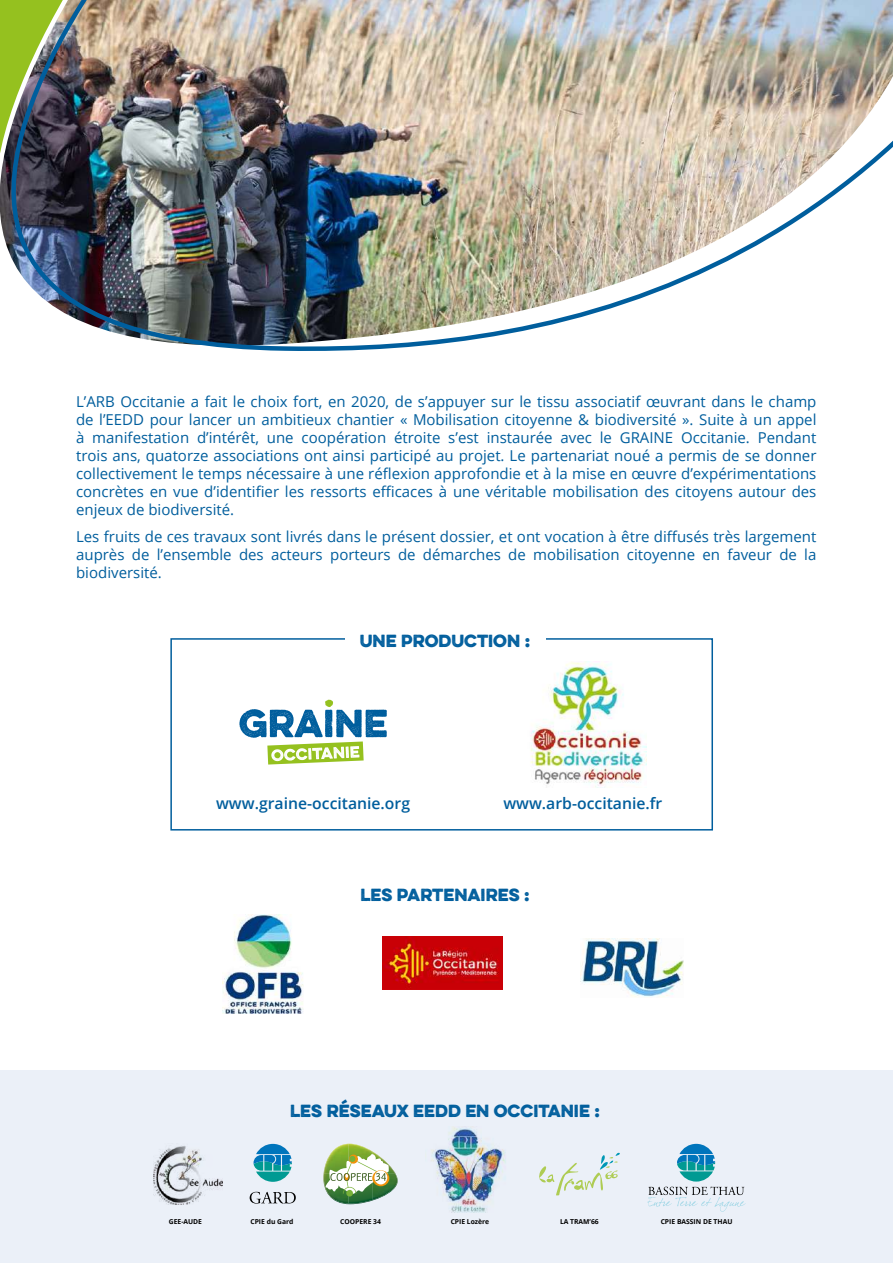
<style>
.page{position:relative;width:893px;height:1263px;background:#fff}
.page>*{position:absolute;margin:0;border:0;box-sizing:border-box;transform-origin:0 0}
.t1{font:700 15.75px "Eveleth Dot";color:#005e9d}
.t2{font:600 15.75px "Open Sans";color:#005e9d}
.t3{font:15px/18px "Open Sans";color:#005e9d;text-align:justify}
.t4{font:700 6.75px "Open Sans";color:#000}
</style>
<div class="page">
<div style="left:170px;top:638px;width:543px;height:192px;border:2px solid #005e9d"></div>
<img style="left:0;top:0;width:893px;height:351px">
<svg style="left:239px;top:699px;width:148px;height:65px"></svg>
<div style="left:345px;top:634px;width:200px;height:23px;background:#fff"></div>
<img style="left:530px;top:661px;width:116px;height:126px">
<img style="left:383px;top:936px;width:119px;height:53px">
<img style="left:581px;top:939px;width:103px;height:59px">
<img style="left:223px;top:914px;width:81px;height:99px">
<div style="left:0;top:1070px;width:893px;height:193px;background:#ebf0f8"></div>
<svg style="left:539px;top:1152px;width:81px;height:43px"></svg>
<img style="left:323px;top:1144px;width:75px;height:60px">
<img style="left:153px;top:1146px;width:69px;height:58px">
<svg style="left:254px;top:1144px;width:38px;height:38px"></svg>
<svg style="left:250px;top:1192px;width:46px;height:11px"></svg>
<img style="left:431px;top:1127px;width:75px;height:85px">
<svg style="left:647px;top:1144px;width:99px;height:68px"></svg>
<p class="t3" style="left:76px;top:392px;width:742px">L’ARB Occitanie a fait le choix fort, en 2020, de s’appuyer sur le tissu associatif œuvrant dans le champ de l’EEDD pour lancer un ambitieux chantier « Mobilisation citoyenne &amp; biodiversité ». Suite à un appel à manifestation d’intérêt, une coopération étroite s’est instaurée avec le GRAINE Occitanie. Pendant trois ans, quatorze associations ont ainsi participé au projet. Le partenariat noué a permis de se donner collectivement le temps nécessaire à une réflexion approfondie et à la mise en œuvre d’expérimentations concrètes en vue d’identifier les ressorts efficaces à une véritable mobilisation des citoyens autour des enjeux de biodiversité.</p>
<p class="t3" style="left:76px;top:527px;width:742px">Les fruits de ces travaux sont livrés dans le présent dossier, et ont vocation à être diffusés très largement auprès de l’ensemble des acteurs porteurs de démarches de mobilisation citoyenne en faveur de la biodiversité.</p>
<p class="t1" style="left:360px;top:629px;width:172px">UNE PRODUCTION :</p>
<p class="t2" style="left:216px;top:793px;width:196px">www.graine-occitanie.org</p>
<p class="t2" style="left:503px;top:793px;width:160px">www.arb-occitanie.fr</p>
<p class="t1" style="left:360px;top:883px;width:171px">LES PARTENAIRES :</p>
<p class="t1" style="left:290px;top:1099px;width:311px">LES RÉSEAUX EEDD EN OCCITANIE :</p>
<p class="t4" style="left:169px;top:1216px;width:35px">GEE-AUDE</p>
<p class="t4" style="left:250px;top:1216px;width:45px">CPIE du Gard</p>
<p class="t4" style="left:340px;top:1216px;width:42px">COOPERE 34</p>
<p class="t4" style="left:451px;top:1216px;width:40px">CPIE Lozère</p>
<p class="t4" style="left:560px;top:1216px;width:40px">LA TRAM’66</p>
<p class="t4" style="left:661px;top:1216px;width:73px">CPIE BASSIN DE THAU</p>
</div>
